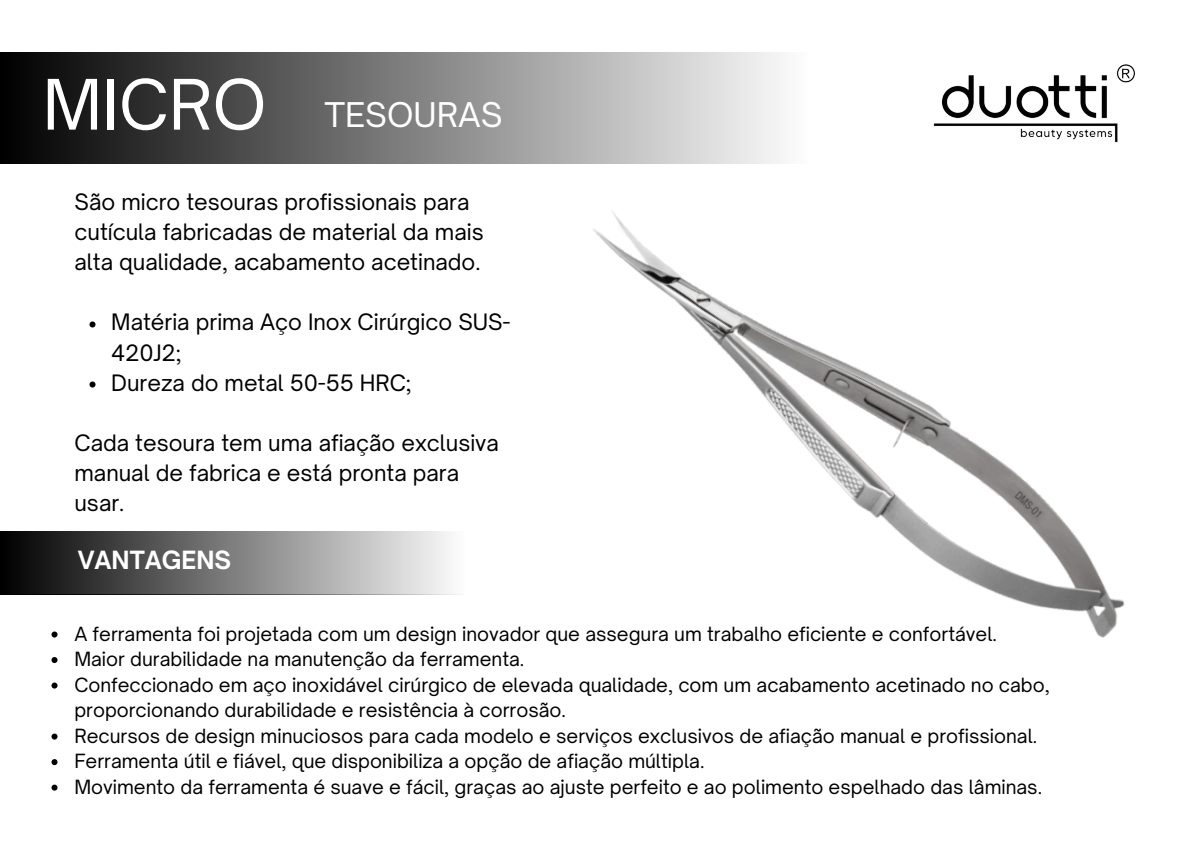
<style>
.page{position:relative;width:1191px;height:851px;background:#fff}
.page>*{position:absolute;margin:0;border:0;box-sizing:border-box;transform-origin:0 0}
.t1{font:66.4px "Open Sauce One";color:#fff}
.t2{font:32.6px "Open Sauce One";color:#fff}
.t3{font:700 24px "Open Sauce One";color:#fff}
.t4{font:21.6px/30px "Open Sauce One";color:#000}
.t5{font:18.8px/25.6px "Open Sauce One";color:#000}
</style>
<div class="page">
<div style="left:0;top:53px;width:808px;height:110px;background:linear-gradient(to right,#000,#fdfdfd)"></div>
<div style="left:0;top:531px;width:465px;height:63px;background:linear-gradient(to right,#000,#fdfdfd)"></div>
<img style="left:475px;top:65px;width:650px;height:573px">
<svg style="left:90px;top:321px;width:6px;height:6px"></svg>
<svg style="left:90px;top:381px;width:6px;height:6px"></svg>
<svg style="left:52px;top:631px;width:6px;height:6px"></svg>
<svg style="left:52px;top:657px;width:6px;height:6px"></svg>
<svg style="left:52px;top:682px;width:6px;height:6px"></svg>
<svg style="left:52px;top:733px;width:6px;height:6px"></svg>
<svg style="left:52px;top:759px;width:6px;height:6px"></svg>
<svg style="left:52px;top:784px;width:6px;height:6px"></svg>
<img style="left:909px;top:64px;width:226px;height:99px">
<h4 class="t1" style="left:43px;top:63px;width:225px">MICRO</h4>
<p class="t2" style="left:324px;top:94px;width:180px">TESOURAS</p>
<h1 class="t4" style="left:75px;top:187px;width:411px">São micro tesouras profissionais para cutícula fabricadas de material da mais alta qualidade, acabamento acetinado.</h1>
<h2 class="t4" style="left:111px;top:307px;width:401px">Matéria prima Aço Inox Cirúrgico SUS-<br>420J2;</h2>
<p class="t4" style="left:111px;top:367px;width:302px">Dureza do metal 50-55 HRC;</p>
<p class="t4" style="left:75px;top:427px;width:426px">Cada tesoura tem uma afiação exclusiva manual de fabrica e está pronta para usar.</p>
<p class="t3" style="left:78px;top:544px;width:155px">VANTAGENS</p>
<p class="t5" style="left:74px;top:620px;width:924px">A ferramenta foi projetada com um design inovador que assegura um trabalho eficiente e confortável.</p>
<h4 class="t5" style="left:74px;top:646px;width:451px">Maior durabilidade na manutenção da ferramenta.</h4>
<p class="t5" style="left:74px;top:671px;width:977px">Confeccionado em aço inoxidável cirúrgico de elevada qualidade, com um acabamento acetinado no cabo, proporcionando durabilidade e resistência à corrosão.</p>
<h3 class="t5" style="left:74px;top:722px;width:964px">Recursos de design minuciosos para cada modelo e serviços exclusivos de afiação manual e profissional.</h3>
<p class="t5" style="left:74px;top:748px;width:632px">Ferramenta útil e fiável, que disponibiliza a opção de afiação múltipla.</p>
<p class="t5" style="left:74px;top:773px;width:969px">Movimento da ferramenta é suave e fácil, graças ao ajuste perfeito e ao polimento espelhado das lâminas.</p>
</div>
